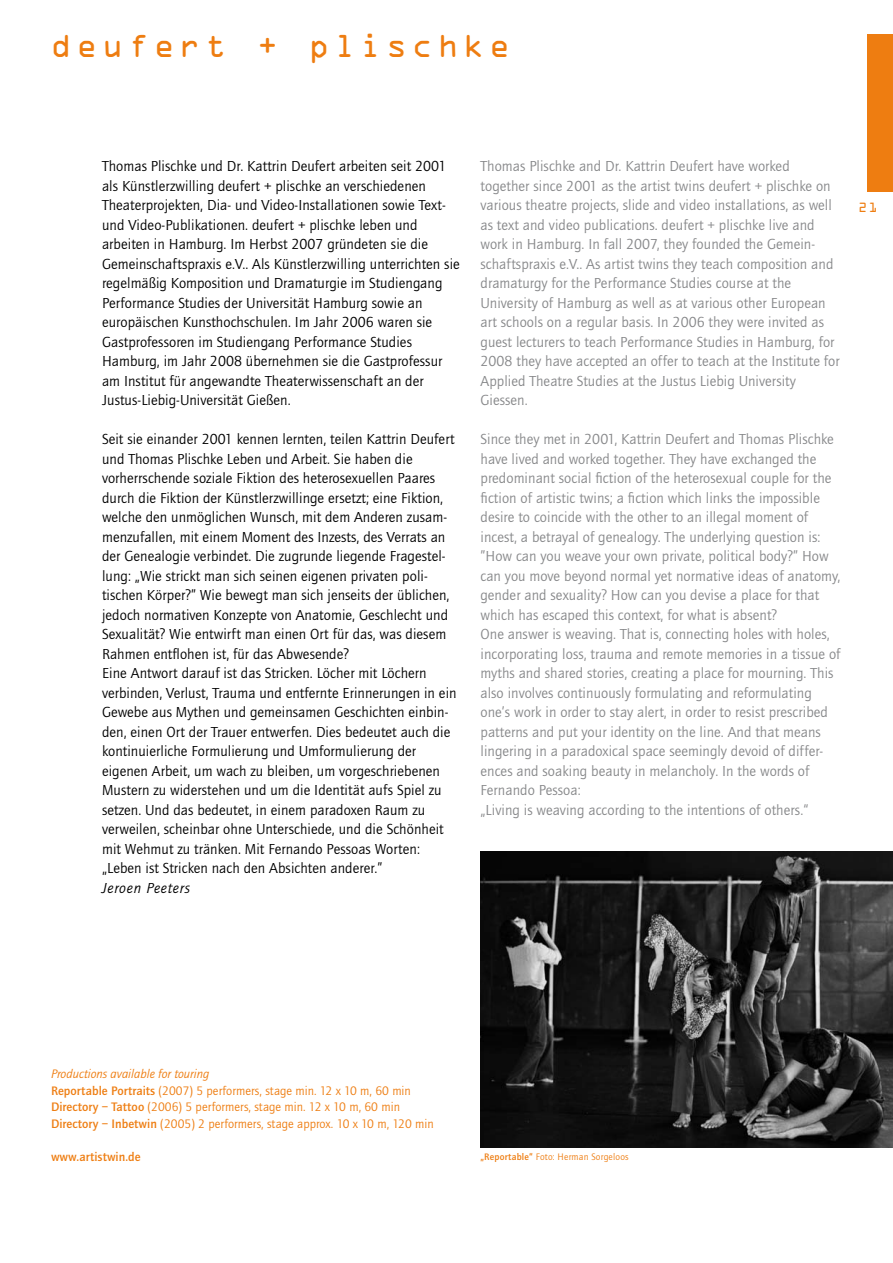
<style>
.page{position:relative;width:893px;height:1263px;background:#fff}
.page>*{position:absolute;margin:0;border:0;box-sizing:border-box;transform-origin:0 0}
.t1{font:30px "OCRA Std";letter-spacing:.14em;color:#ee7d11}
.t2{font:15px/19.5px "Quay Sans EF";letter-spacing:.005em;color:#000}
.t3{font:15px/19.5px "Quay Sans EF";letter-spacing:.005em;color:#87888a}
.t4{font:italic 15px "Quay Sans EF";letter-spacing:.05em;color:#000}
.t5{font:12.75px/16.5px "Quay Sans EF";letter-spacing:.005em;color:#ee7d11}
.t6{font:500 12.75px "Quay Sans EF";letter-spacing:.005em;color:#ee7d11}
.t7{font:12px "OCRA Std";color:#ee7d11}
.t8{font:9.75px "Quay Sans EF";letter-spacing:.02em;color:#ee7d11}
.s1{font-style:italic}
.s2{font-weight:500}
</style>
<div class="page">
<div style="left:867px;top:34px;width:26px;height:157px;background:#ee7d11"></div>
<img style="left:480px;top:852px;width:413px;height:296px">
<h1 class="t1" style="left:50px;top:29px;width:462px">deufert + plischke</h1>
<p class="t2" style="left:102px;top:157px;width:359px">Thomas Plischke und Dr. Kattrin Deufert arbeiten seit 2001 als Künstlerzwilling deufert + plischke an verschiedenen Theaterprojekten, Dia- und Video-Installationen sowie Text&shy;und Video-Publikationen. deufert + plischke leben und arbeiten in Hamburg. Im Herbst 2007 gründeten sie die Gemeinschaftspraxis e.V.. Als Künstlerzwilling unterrichten sie regelmäßig Komposition und Dramaturgie im Studiengang Performance Studies der Universität Hamburg sowie an europäischen Kunsthochschulen. Im Jahr 2006 waren sie Gastprofessoren im Studiengang Performance Studies Hamburg, im Jahr 2008 übernehmen sie die Gastprofessur am Institut für angewandte Theaterwissenschaft an der Justus-Liebig-Universität Gießen.</p>
<p class="t2" style="left:102px;top:430px;width:356px">Seit sie einander 2001 kennen lernten, teilen Kattrin Deufert und Thomas Plischke Leben und Arbeit. Sie haben die vorherrschende soziale Fiktion des heterosexuellen Paares durch die Fiktion der Künstlerzwillinge ersetzt; eine Fiktion, welche den unmöglichen Wunsch, mit dem Anderen zusam&shy;menzufallen, mit einem Moment des Inzests, des Verrats an der Genealogie verbindet. Die zugrunde liegende Fragestel&shy;lung: „Wie strickt man sich seinen eigenen privaten poli&shy;tischen Körper?” Wie bewegt man sich jenseits der üblichen, jedoch normativen Konzepte von Anatomie, Geschlecht und Sexualität? Wie entwirft man einen Ort für das, was diesem Rahmen entflohen ist, für das Abwesende?<br>Eine Antwort darauf ist das Stricken. Löcher mit Löchern verbinden, Verlust, Trauma und entfernte Erinnerungen in ein Gewebe aus Mythen und gemeinsamen Geschichten einbin&shy;den, einen Ort der Trauer entwerfen. Dies bedeutet auch die kontinuierliche Formulierung und Umformulierung der eigenen Arbeit, um wach zu bleiben, um vorgeschriebenen Mustern zu widerstehen und um die Identität aufs Spiel zu setzen. Und das bedeutet, in einem paradoxen Raum zu verweilen, scheinbar ohne Unterschiede, und die Schönheit mit Wehmut zu tränken. Mit Fernando Pessoas Worten: „Leben ist Stricken nach den Absichten anderer.”</p>
<p class="t4" style="left:102px;top:879px;width:90px">Jeroen Peeters</p>
<p class="t3" style="left:480px;top:157px;width:361px">Thomas Plischke and Dr. Kattrin Deufert have worked together since 2001 as the artist twins deufert + plischke on various theatre projects, slide and video installations, as well as text and video publications. deufert + plischke live and work in Hamburg. In fall 2007, they founded the Gemein&shy;schaftspraxis e.V.. As artist twins they teach composition and dramaturgy for the Performance Studies course at the University of Hamburg as well as at various other European art schools on a regular basis. In 2006 they were invited as guest lecturers to teach Performance Studies in Hamburg, for 2008 they have accepted an offer to teach at the Institute for Applied Theatre Studies at the Justus Liebig University Giessen.</p>
<p class="t3" style="left:480px;top:430px;width:362px">Since they met in 2001, Kattrin Deufert and Thomas Plischke have lived and worked together. They have exchanged the predominant social fiction of the heterosexual couple for the fiction of artistic twins; a fiction which links the impossible desire to coincide with the other to an illegal moment of incest, a betrayal of genealogy. The underlying question is: ”How can you weave your own private, political body?” How can you move beyond normal yet normative ideas of anatomy, gender and sexuality? How can you devise a place for that which has escaped this context, for what is absent?<br>One answer is weaving. That is, connecting holes with holes, incorporating loss, trauma and remote memories in a tissue of myths and shared stories, creating a place for mourning. This also involves continuously formulating and reformulating one’s work in order to stay alert, in order to resist prescribed patterns and put your identity on the line. And that means lingering in a paradoxical space seemingly devoid of differ&shy;ences and soaking beauty in melancholy. In the words of Fernando Pessoa:<br>„Living is weaving according to the intentions of others.“</p>
<p class="t7" style="left:858px;top:201px;width:20px">21</p>
<p class="t5" style="left:51px;top:1066px;width:384px"><span class="s1">Productions available for touring<br></span><span class="s2">Reportable Portraits</span> (2007) 5 performers, stage min. 12 x 10 m, 60 min <span class="s2">Directory – Tattoo</span> (2006) 5 performers, stage min. 12 x 10 m, 60 min <span class="s2">Directory – Inbetwin</span> (2005) 2 performers, stage approx. 10 x 10 m, 120 min</p>
<p class="t6" style="left:51px;top:1149px;width:91px">www.artistwin.de</p>
<p class="t8" style="left:480px;top:1152px;width:150px"><span class="s2">„Reportable“</span> Foto: Herman Sorgeloos</p>
</div>
